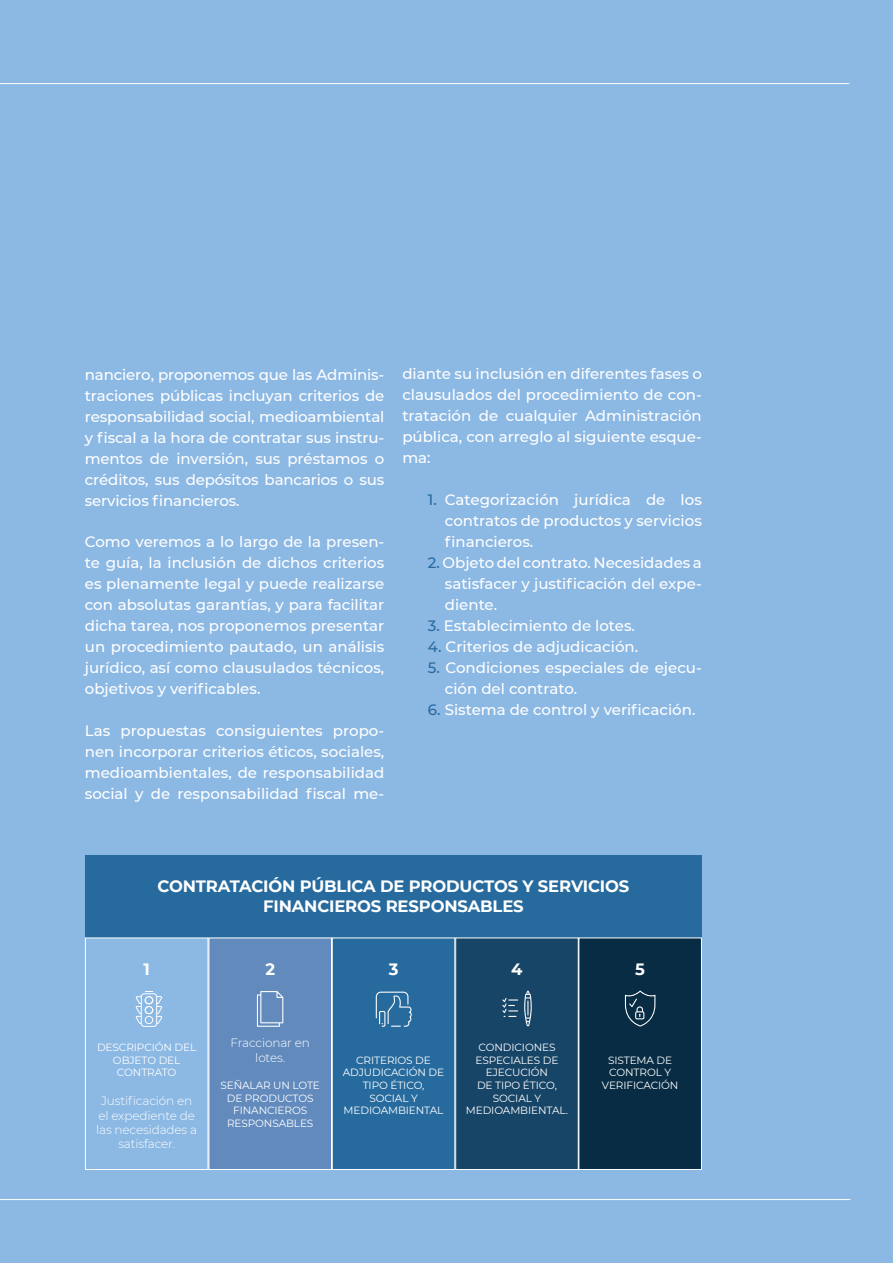
<style>
.page{position:relative;width:893px;height:1263px;background:#8cb8e4}
.page>*{position:absolute;margin:0;border:0;box-sizing:border-box;transform-origin:0 0}
.t1{font:700 16.5px/19.6px "Montserrat";letter-spacing:-.01em;color:#fff;text-align:center}
.t2{font:500 15px/21px "Montserrat";color:#fff;text-align:justify}
.t3{font:300 12px/14.4px "Montserrat";letter-spacing:-.01em;color:#fff;text-align:center}
.t4{font:10.5px/12.6px "Montserrat";letter-spacing:-.01em;color:#fff;text-align:center}
.s1{color:#276b9e}
</style>
<div class="page">
<hr style="left:0;top:1199px;width:850px;height:1px;background:#fff">
<hr style="left:0;top:83px;width:849px;height:1px;background:#fff">
<div style="left:85px;top:855px;width:617px;height:82px;background:#276b9e"></div>
<div style="left:85px;top:937px;width:123px;height:233px;border:1px solid #fff"></div>
<div style="left:209px;top:938px;width:122px;height:231px;background:#628abd"></div>
<div style="left:209px;top:937px;width:123px;height:233px;border:1px solid #fff"></div>
<div style="left:332px;top:938px;width:123px;height:231px;background:#276b9e"></div>
<div style="left:332px;top:937px;width:123px;height:233px;border:1px solid #fff"></div>
<div style="left:456px;top:938px;width:122px;height:231px;background:#174567"></div>
<div style="left:455px;top:937px;width:124px;height:233px;border:1px solid #fff"></div>
<div style="left:579px;top:938px;width:122px;height:231px;background:#072c44"></div>
<div style="left:578px;top:937px;width:124px;height:233px;border:1px solid #fff"></div>
<svg style="left:524px;top:990px;width:8px;height:36px"></svg>
<svg style="left:502px;top:998px;width:16px;height:19px"></svg>
<svg style="left:376px;top:992px;width:36px;height:35px"></svg>
<svg style="left:625px;top:990px;width:30px;height:36px"></svg>
<svg style="left:257px;top:991px;width:26px;height:36px"></svg>
<svg style="left:136px;top:991px;width:26px;height:36px"></svg>
<p class="t2" style="left:85px;top:364px;width:301px">nanciero, proponemos que las Adminis&shy;traciones públicas incluyan criterios de responsabilidad social, medioambiental y fiscal a la hora de contratar sus instru&shy;mentos de inversión, sus préstamos o créditos, sus depósitos bancarios o sus servicios financieros.</p>
<p class="t2" style="left:85px;top:531px;width:301px">Como veremos a lo largo de la presen&shy;te guía, la inclusión de dichos criterios es plenamente legal y puede realizarse con absolutas garantías, y para facilitar dicha tarea, nos proponemos presentar un procedimiento pautado, un análisis jurídico, así como clausulados técnicos, objetivos y verificables.</p>
<p class="t2" style="left:85px;top:720px;width:301px">Las propuestas consiguientes propo&shy;nen incorporar criterios éticos, sociales, medioambientales, de responsabilidad social y de responsabilidad fiscal me-</p>
<p class="t2" style="left:402px;top:363px;width:301px">diante su inclusión en diferentes fases o clausulados del procedimiento de con&shy;tratación de cualquier Administración pública, con arreglo al siguiente esque&shy;ma:</p>
<p class="t2" style="left:445px;top:489px;width:258px;text-indent:-17px"><span class="s1">1.</span> Categorización jurídica de los contratos de productos y servicios financieros.</p>
<p class="t2" style="left:445px;top:552px;width:258px;text-indent:-17px"><span class="s1">2.</span> Objeto del contrato. Necesidades a satisfacer y justificación del expe&shy;diente.</p>
<p class="t2" style="left:428px;top:615px;width:209px"><span class="s1">3.</span> Establecimiento de lotes.</p>
<p class="t2" style="left:428px;top:636px;width:212px"><span class="s1">4.</span> Criterios de adjudicación.</p>
<p class="t2" style="left:445px;top:657px;width:258px;text-indent:-17px"><span class="s1">5.</span> Condiciones especiales de ejecu&shy;ción del contrato.</p>
<p class="t2" style="left:428px;top:699px;width:269px"><span class="s1">6.</span> Sistema de control y verificación.</p>
<p class="t1" style="left:158px;top:876px;width:473px">CONTRATACIÓN PÚBLICA DE PRODUCTOS Y SERVICIOS<br>FINANCIEROS RESPONSABLES</p>
<p class="t1" style="left:143px;top:960px;width:8px">1</p>
<p class="t1" style="left:265px;top:960px;width:11px">2</p>
<p class="t1" style="left:389px;top:960px;width:11px">3</p>
<p class="t1" style="left:511px;top:960px;width:13px">4</p>
<p class="t1" style="left:635px;top:960px;width:11px">5</p>
<p class="t4" style="left:97px;top:1041px;width:101px">DESCRIPCIÓN DEL<br>OBJETO DEL<br>CONTRATO</p>
<p class="t3" style="left:96px;top:1093px;width:103px">Justificación en el expediente de las necesidades a satisfacer.</p>
<p class="t3" style="left:230px;top:1036px;width:81px">Fraccionar en lotes.</p>
<p class="t4" style="left:220px;top:1079px;width:101px">SEÑALAR UN LOTE<br>DE PRODUCTOS<br>FINANCIEROS<br>RESPONSABLES</p>
<p class="t4" style="left:343px;top:1053px;width:103px">CRITERIOS DE<br>ADJUDICACIÓN DE<br>TIPO ÉTICO,<br>SOCIAL Y<br>MEDIOAMBIENTAL</p>
<p class="t4" style="left:466px;top:1041px;width:104px">CONDICIONES<br>ESPECIALES DE<br>EJECUCIÓN<br>DE TIPO ÉTICO,<br>SOCIAL Y<br>MEDIOAMBIENTAL.</p>
<p class="t4" style="left:602px;top:1053px;width:78px">SISTEMA DE<br>CONTROL Y<br>VERIFICACIÓN</p>
</div>
